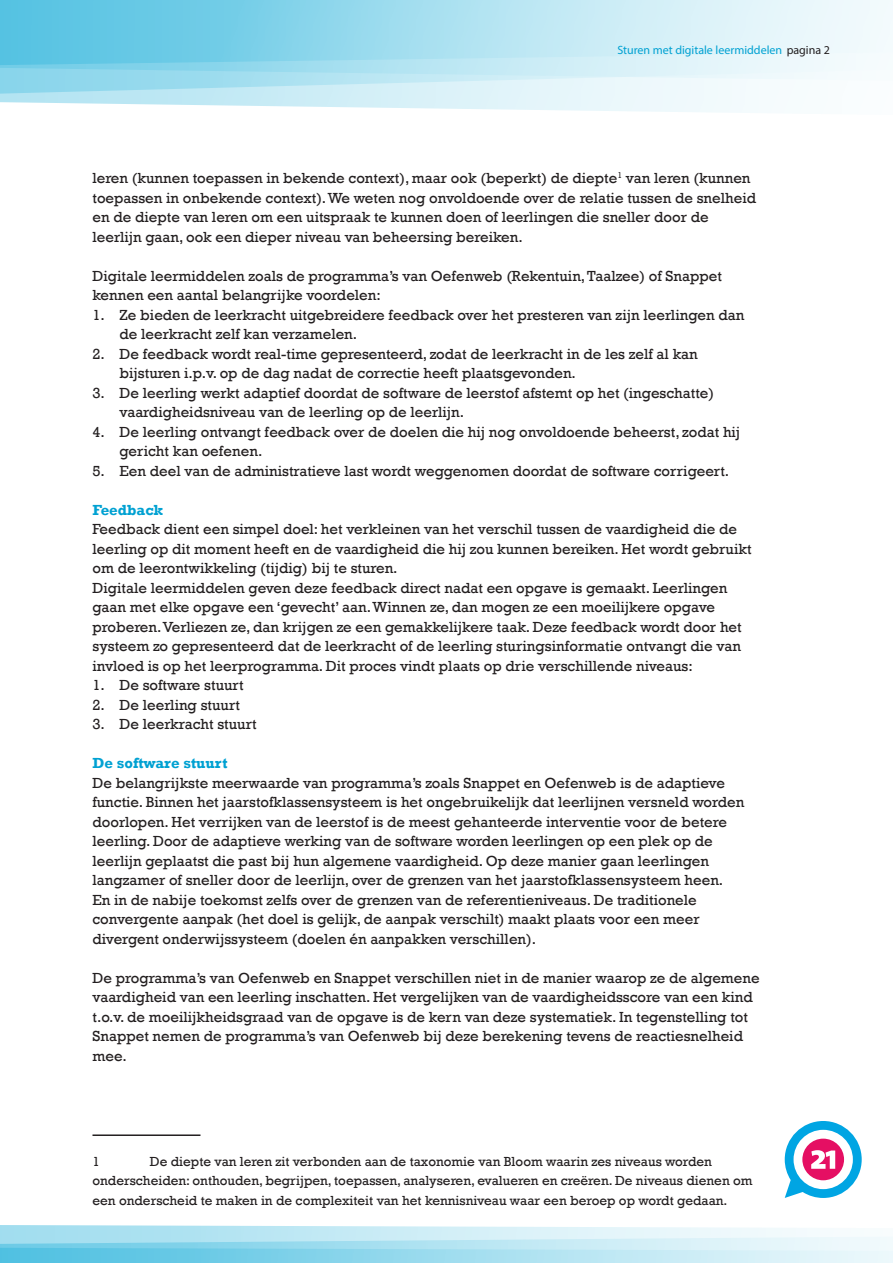
<style>
.page{position:relative;width:893px;height:1263px;background:#fff}
.page>*{position:absolute;margin:0;border:0;box-sizing:border-box;transform-origin:0 0}
.t1{font:15px/19.5px "Rockwell";color:#231f20}
.t2{font:700 15px "Rockwell";color:#00a1d2}
.t3{font:13.5px/19.5px "Rockwell";color:#231f20}
.t4{font:12px "Myriad Pro";color:#00a1d2}
.s1{color:#231f20}
</style>
<div class="page">
<svg style="left:0;top:96px;width:759px;height:17px"></svg>
<svg style="left:0;top:82px;width:760px;height:14px;background:#caebf5"></svg>
<svg style="left:0;top:55px;width:868px;height:27px;background:#b6e5f2"></svg>
<svg style="left:0;top:0;width:893px;height:55px;background:#a6dfef"></svg>
<svg style="left:0;top:1225px;width:893px;height:38px;background:#b7e5f2"></svg>
<svg style="left:785px;top:1121px;width:77px;height:77px"></svg>
<hr style="left:92px;top:1134px;width:108px;height:2px;background:#231f20">
<p class="t4" style="left:617px;top:43px;width:214px">Sturen met digitale leermiddelen <span class="s1">pagina 2</span></p>
<p class="t1" style="left:92px;top:168px;width:665px">leren (kunnen toepassen in bekende context), maar ook (beperkt) de diepte<sup>1</sup> van leren (kunnen toepassen in onbekende context). We weten nog onvoldoende over de relatie tussen de snelheid en de diepte van leren om een uitspraak te kunnen doen of leerlingen die sneller door de leerlijn gaan, ook een dieper niveau van beheersing bereiken.</p>
<p class="t1" style="left:92px;top:266px;width:631px">Digitale leermiddelen zoals de programma’s van Oefenweb (Rekentuin, Taalzee) of Snappet kennen een aantal belangrijke voordelen:</p>
<p class="t1" style="left:119px;top:305px;width:626px;text-indent:-27px">1. Ze bieden de leerkracht uitgebreidere feedback over het presteren van zijn leerlingen dan de leerkracht zelf kan verzamelen.</p>
<p class="t1" style="left:119px;top:344px;width:580px;text-indent:-27px">2. De feedback wordt real-time gepresenteerd, zodat de leerkracht in de les zelf al kan bijsturen i.p.v. op de dag nadat de correctie heeft plaatsgevonden.</p>
<p class="t1" style="left:119px;top:383px;width:596px;text-indent:-27px">3. De leerling werkt adaptief doordat de software de leerstof afstemt op het (ingeschatte) vaardigheidsniveau van de leerling op de leerlijn.</p>
<p class="t1" style="left:119px;top:422px;width:622px;text-indent:-27px">4. De leerling ontvangt feedback over de doelen die hij nog onvoldoende beheerst, zodat hij gericht kan oefenen.</p>
<p class="t1" style="left:92px;top:461px;width:638px">5. Een deel van de administratieve last wordt weggenomen doordat de software corrigeert.</p>
<p class="t2" style="left:92px;top:500px;width:72px">Feedback</p>
<p class="t1" style="left:92px;top:519px;width:660px">Feedback dient een simpel doel: het verkleinen van het verschil tussen de vaardigheid die de leerling op dit moment heeft en de vaardigheid die hij zou kunnen bereiken. Het wordt gebruikt om de leerontwikkeling (tijdig) bij te sturen.<br>Digitale leermiddelen geven deze feedback direct nadat een opgave is gemaakt. Leerlingen gaan met elke opgave een ‘gevecht’ aan. Winnen ze, dan mogen ze een moeilijkere opgave proberen. Verliezen ze, dan krijgen ze een gemakkelijkere taak. Deze feedback wordt door het systeem zo gepresenteerd dat de leerkracht of de leerling sturingsinformatie ontvangt die van invloed is op het leerprogramma. Dit proces vindt plaats op drie verschillende niveaus:</p>
<p class="t1" style="left:92px;top:675px;width:153px">1. De software stuurt</p>
<p class="t1" style="left:92px;top:695px;width:149px">2. De leerling stuurt</p>
<p class="t1" style="left:92px;top:714px;width:166px">3. De leerkracht stuurt</p>
<p class="t2" style="left:92px;top:754px;width:136px">De software stuurt</p>
<p class="t1" style="left:92px;top:773px;width:653px">De belangrijkste meerwaarde van programma’s zoals Snappet en Oefenweb is de adaptieve functie. Binnen het jaarstofklassensysteem is het ongebruikelijk dat leerlijnen versneld worden doorlopen. Het verrijken van de leerstof is de meest gehanteerde interventie voor de betere leerling. Door de adaptieve werking van de software worden leerlingen op een plek op de leerlijn geplaatst die past bij hun algemene vaardigheid. Op deze manier gaan leerlingen langzamer of sneller door de leerlijn, over de grenzen van het jaarstofklassensysteem heen.<br>En in de nabije toekomst zelfs over de grenzen van de referentieniveaus. De traditionele convergente aanpak (het doel is gelijk, de aanpak verschilt) maakt plaats voor een meer divergent onderwijssysteem (doelen én aanpakken verschillen).</p>
<p class="t1" style="left:92px;top:968px;width:669px">De programma’s van Oefenweb en Snappet verschillen niet in de manier waarop ze de algemene vaardigheid van een leerling inschatten. Het vergelijken van de vaardigheidsscore van een kind t.o.v. de moeilijkheidsgraad van de opgave is de kern van deze systematiek. In tegenstelling tot Snappet nemen de programma’s van Oefenweb bij deze berekening tevens de reactiesnelheid mee.</p>
<p class="t3" style="left:92px;top:1151px;width:661px;text-indent:57px">De diepte van leren zit verbonden aan de taxonomie van Bloom waarin zes niveaus worden onderscheiden: onthouden, begrijpen, toepassen, analyseren, evalueren en creëren. De niveaus dienen om een onderscheid te maken in de complexiteit van het kennisniveau waar een beroep op wordt gedaan.</p>
<p class="t3" style="left:92px;top:1151px;width:9px">1</p>
</div>
